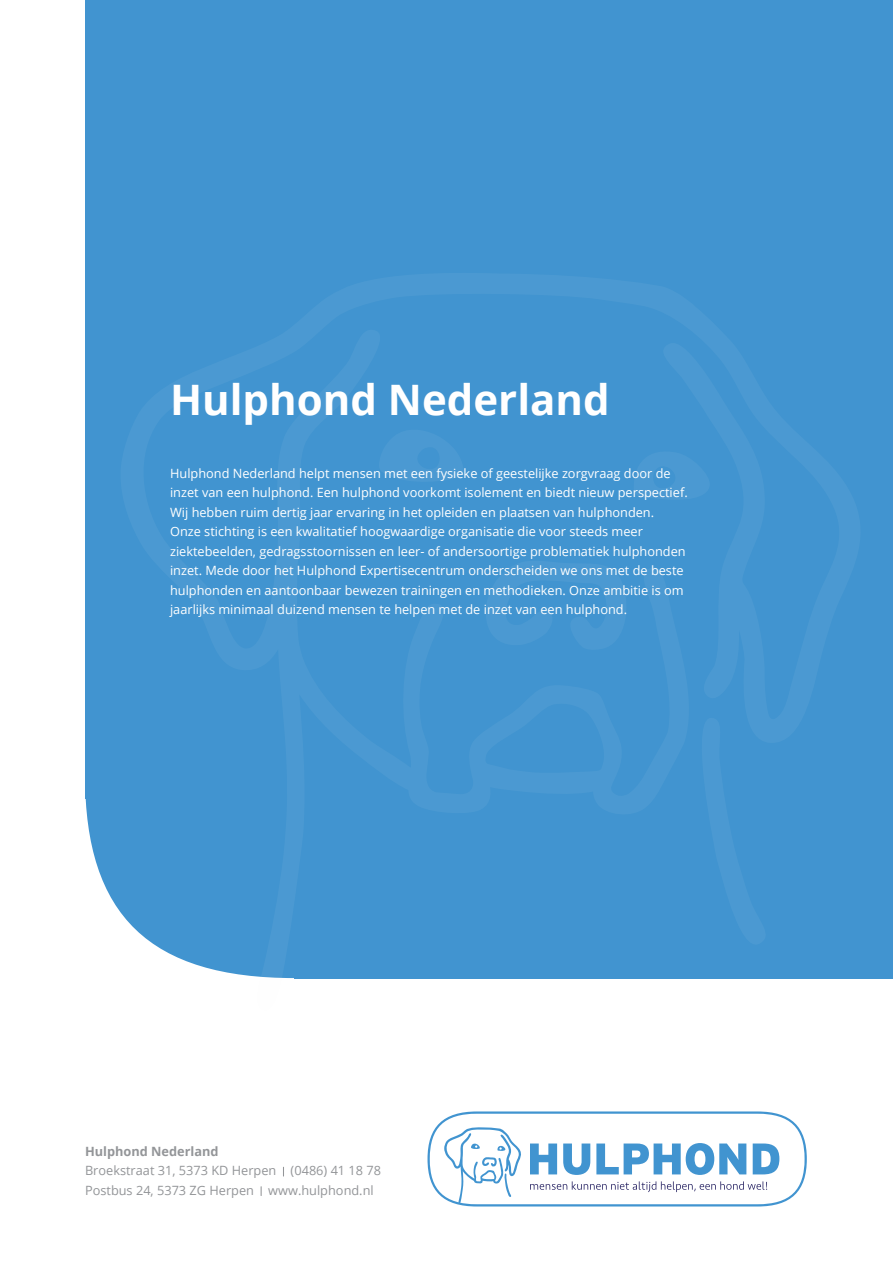
<style>
.page{position:relative;width:893px;height:1263px;background:#fff}
.page>*{position:absolute;margin:0;border:0;box-sizing:border-box;transform-origin:0 0}
.t1{font:700 42px "Open Sans";color:#fff}
.t2{font:12.75px/19.5px "Open Sans";color:#fff}
.t3{font:12.75px/19.5px "Open Sans";color:#939598}
.t4{font:700 12.75px "Open Sans";color:#939598}
</style>
<div class="page">
<div style="left:295px;top:0;width:598px;height:978px;background:#4194d0"></div>
<svg style="left:85px;top:798px;width:35px;height:114px;fill:#4194d0"></svg>
<div style="left:85px;top:0;width:630px;height:798px;background:#4194d0"></div>
<svg style="left:120px;top:798px;width:741px;height:181px"></svg>
<svg style="left:427px;top:1111px;width:380px;height:95px"></svg>
<h1 class="t1" style="left:170px;top:370px;width:441px">Hulphond Nederland</h1>
<p class="t2" style="left:170px;top:463px;width:519px">Hulphond Nederland helpt mensen met een fysieke of geestelijke zorgvraag door de inzet van een hulphond. Een hulphond voorkomt isolement en biedt nieuw perspectief.<br>Wij hebben ruim dertig jaar ervaring in het opleiden en plaatsen van hulphonden.<br>Onze stichting is een kwalitatief hoogwaardige organisatie die voor steeds meer ziektebeelden, gedragsstoornissen en leer- of andersoortige problematiek hulphonden inzet. Mede door het Hulphond Expertisecentrum onderscheiden we ons met de beste hulphonden en aantoonbaar bewezen trainingen en methodieken. Onze ambitie is om jaarlijks minimaal duizend mensen te helpen met de inzet van een hulphond.</p>
<p class="t4" style="left:85px;top:1142px;width:135px">Hulphond Nederland</p>
<p class="t3" style="left:85px;top:1160px;width:298px">Broekstraat 31, 5373 KD Herpen (0486) 41 18 78<br>Postbus 24, 5373 ZG Herpen www.hulphond.nl</p>
</div>
